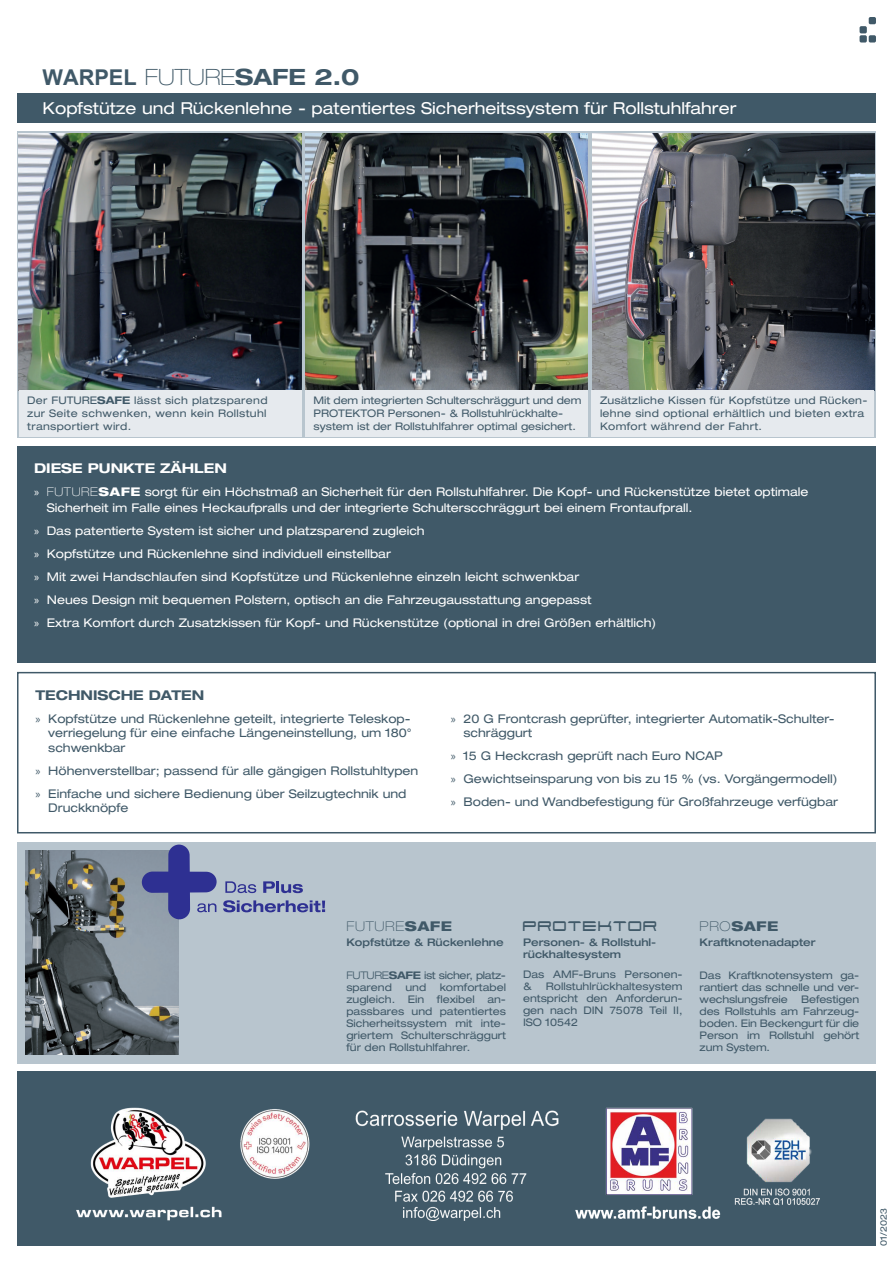
<style>
.page{position:relative;width:893px;height:1263px;background:#fff}
.page>*{position:absolute;margin:0;border:0;box-sizing:border-box;transform-origin:0 0}
.t1{font:700 expanded 22.5px "Helvetica Neue LT Std";color:#405968}
.t2{font:19.5px "Xenotron";letter-spacing:.05em;color:#405968;scale:.77 1}
.t3{font:expanded 16.5px "Helvetica Neue LT Std";color:#fff}
.t4{font:700 expanded 13.5px "Helvetica Neue LT Std";color:#fff}
.t5{font:700 expanded 13.5px "Helvetica Neue LT Std";color:#405968}
.t6{font:100 expanded 13.5px "Helvetica Neue LT Std";letter-spacing:.05em;color:#405968}
.t7{font:800 expanded 13.5px "Helvetica Neue LT Std";color:#405968}
.t8{font:expanded 12px/23px "Helvetica Neue LT Std";color:#fff}
.t9{font:expanded 12px/14.4px "Helvetica Neue LT Std";color:#405968}
.t10{font:expanded 10.5px/12px "Helvetica Neue LT Std";color:#405968;text-align:justify}
.t11{font:expanded 10.5px/12.6px "Helvetica Neue LT Std";letter-spacing:.03em;color:#405968}
.t12{font:500 expanded 10.5px/12px "Helvetica Neue LT Std";color:#405968}
.t13{font:expanded 10.5px/12px "Helvetica Neue LT Std";letter-spacing:-.03em;color:#405968}
.t14{font:expanded 9px "Helvetica Neue LT Std";color:#405968}
.s1{font-family:"Arial";font-stretch:normal;font-size:21.75px}
.s2{font-weight:100}
.s3{font-weight:700}
.s4{font-family:"Myriad Pro";font-stretch:normal}
.s5{font-weight:800}
.s6{font-weight:300}
</style>
<div class="page">
<div style="left:869px;top:17px;width:7px;height:7px;background:#405968;border-radius:2px"></div>
<div style="left:859px;top:26px;width:8px;height:7px;background:#405968;border-radius:2px"></div>
<div style="left:859px;top:35px;width:8px;height:8px;background:#405968;border-radius:2px"></div>
<div style="left:869px;top:35px;width:7px;height:8px;background:#405968;border-radius:2px"></div>
<div style="left:17px;top:94px;width:859px;height:29px;background:#405968"></div>
<div style="left:17px;top:1071px;width:859px;height:175px;background:#405968"></div>
<svg style="left:17px;top:132px;width:859px;height:306px;background:#a9b3bb"></svg>
<img style="left:19px;top:134px;width:282px;height:256px">
<div style="left:17px;top:672px;width:859px;height:161px;border:2px solid #405968"></div>
<img style="left:593px;top:133px;width:281px;height:257px">
<img style="left:305px;top:134px;width:283px;height:256px">
<div style="left:19px;top:390px;width:282px;height:46px;background:#e6eaee"></div>
<div style="left:591px;top:390px;width:283px;height:46px;background:#e6eaee"></div>
<div style="left:305px;top:390px;width:283px;height:46px;background:#e6eaee"></div>
<div style="left:17px;top:446px;width:859px;height:217px;background:#405968"></div>
<div style="left:17px;top:842px;width:859px;height:221px;background:#b8c5ce"></div>
<img style="left:26px;top:850px;width:153px;height:204px">
<svg style="left:225px;top:881px;width:31px;height:12px"></svg>
<svg style="left:263px;top:881px;width:40px;height:12px"></svg>
<svg style="left:142px;top:844px;width:75px;height:75px"></svg>
<svg style="left:223px;top:900px;width:102px;height:12px"></svg>
<img style="left:77px;top:1107px;width:743px;height:113px">
<h1 class="t1" style="left:43px;top:63px;width:318px"><span class="s1">WARPEL</span> <span class="s2">FUTURE</span>SAFE 2.0</h1>
<h3 class="t3" style="left:43px;top:98px;width:695px">Kopfstütze und Rückenlehne - patentiertes Sicherheitssystem für Rollstuhlfahrer</h3>
<p class="t10" style="left:27px;top:394px;width:242px;line-height:12.6px">Der FUTURE<span class="s3">SAFE</span> lässt sich platzsparend zur Seite schwenken, wenn kein Rollstuhl transportiert wird.</p>
<p class="t11" style="left:600px;top:394px;width:269px">Zusätzliche Kissen für Kopfstütze und Rücken&shy;lehne sind optional erhältlich und bieten extra<br>Komfort während der Fahrt.</p>
<p class="t10" style="left:314px;top:394px;width:269px;line-height:12.6px;text-align:left">Mit dem integrierten Schulterschräggurt und dem<br>PROTEKTOR Personen- &amp; Rollstuhlrückhalte&shy;system ist der Rollstuhlfahrer optimal gesichert.</p>
<p class="t4" style="left:34px;top:460px;width:194px">DIESE PUNKTE ZÄHLEN</p>
<p class="t8" style="left:47px;top:483px;width:763px;line-height:16.2px;text-indent:-13px"><span class="s4">»</span> <span class="s2">FUTURE</span><span class="s5">SAFE</span> sorgt für ein Höchstmaß an Sicherheit für den Rollstuhlfahrer. Die Kopf- und Rückenstütze bietet optimale<br>Sicherheit im Falle eines Heckaufpralls und der integrierte Schulterscchräggurt bei einem Frontaufprall.</p>
<p class="t8" style="left:34px;top:519px;width:624px"><span class="s4">»</span> Das patentierte System ist sicher und platzsparend zugleich<br><span class="s4">»</span> Kopfstütze und Rückenlehne sind individuell einstellbar<br><span class="s4">»</span> Mit zwei Handschlaufen sind Kopfstütze und Rückenlehne einzeln leicht schwenkbar<br><span class="s4">»</span> Neues Design mit bequemen Polstern, optisch an die Fahrzeugausstattung angepasst<br><span class="s4">»</span> Extra Komfort durch Zusatzkissen für Kopf- und Rückenstütze (optional in drei Größen erhältlich)</p>
<p class="t5" style="left:36px;top:687px;width:170px">TECHNISCHE DATEN</p>
<p class="t9" style="left:48px;top:711px;width:365px;text-align:justify;text-indent:-13px"><span class="s4">»</span> Kopfstütze und Rückenlehne geteilt, integrierte Teleskop&shy;verriegelung für eine einfache Längeneinstellung, um 180° schwenkbar</p>
<p class="t9" style="left:36px;top:759px;width:384px;line-height:23px"><span class="s4">»</span> Höhenverstellbar; passend für alle gängigen Rollstuhltypen <span class="s4">»</span> Einfache und sichere Bedienung über Seilzugtechnik und</p>
<p class="t9" style="left:48px;top:800px;width:82px">Druckknöpfe</p>
<p class="t9" style="left:463px;top:711px;width:372px;text-indent:-13px"><span class="s4">»</span> 20 G Frontcrash geprüfter, integrierter Automatik-Schulter&shy;schräggurt</p>
<p class="t9" style="left:451px;top:744px;width:389px;line-height:23px"><span class="s4">»</span> 15 G Heckcrash geprüft nach Euro NCAP<br><span class="s4">»</span> Gewichtseinsparung von bis zu 15 % (vs. Vorgängermodell) <span class="s4">»</span> Boden- und Wandbefestigung für Großfahrzeuge verfügbar</p>
<p class="t6" style="left:346px;top:918px;width:107px">FUTURE<span class="s5">SAFE</span></p>
<p class="t12" style="left:346px;top:936px;width:159px">Kopfstütze &amp; Rückenlehne</p>
<p class="t13" style="left:346px;top:969px;width:161px"><span class="s6">FUTURE</span><span class="s3">SAFE</span> ist sicher, platz&shy;sparend</p>
<p class="t10" style="left:346px;top:981px;width:161px;text-indent:93px">komfortabel zugleich. Ein flexibel an&shy;passbares und patentiertes Sicherheitssystem mit inte&shy;griertem Schulterschräggurt für den Rollstuhlfahrer.</p>
<p class="t10" style="left:405px;top:981px;width:22px">und</p>
<h2 class="t2" style="left:523px;top:919px;width:177px">PROTEKTOR</h2>
<p class="t12" style="left:523px;top:936px;width:135px">Personen- &amp; Rollstuhl&shy;rückhaltesystem</p>
<p class="t10" style="left:523px;top:968px;width:161px">Das AMF-Bruns Personen-&amp;</p>
<p class="t10" style="left:523px;top:980px;width:161px;text-indent:23px">Rollstuhlrückhaltesystem entspricht den Anforderun&shy;gen nach DIN 75078 Teil II, ISO 10542</p>
<p class="t7" style="left:700px;top:917px;width:80px"><span class="s2">PRO</span>SAFE</p>
<p class="t12" style="left:700px;top:936px;width:118px">Kraftknotenadapter</p>
<p class="t10" style="left:700px;top:969px;width:161px">Das Kraftknotensystem ga&shy;rantiert das schnelle und ver&shy;wechslungsfreie</p>
<p class="t10" style="left:700px;top:993px;width:161px;text-indent:101px">Befestigen des Rollstuhls am Fahrzeug&shy;boden. Ein Beckengurt für die Person im Rollstuhl gehört zum System.</p>
<p class="t14" style="left:878px;top:1246px;width:39px;rotate:-90deg">01/2023</p>
</div>
